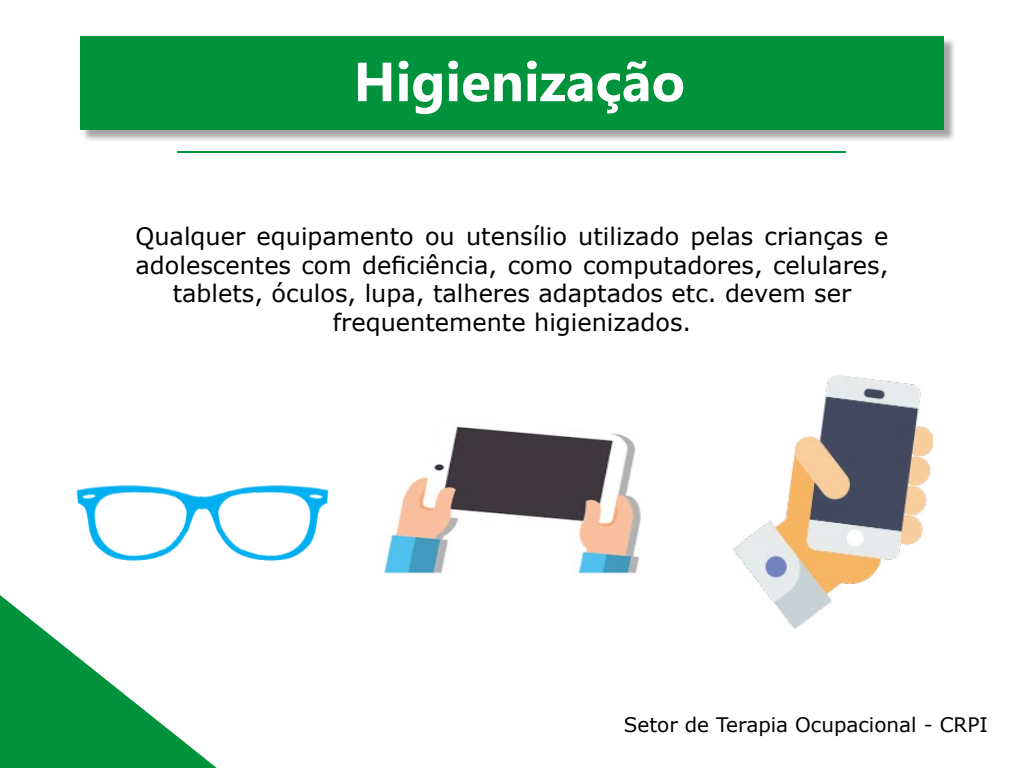
<style>
.page{position:relative;width:1024px;height:768px;background:#fff}
.page>*{position:absolute;margin:0;border:0;box-sizing:border-box;transform-origin:0 0}
.t1{font:700 55px "Segoe UI";color:#fff}
.t2{font:24px/28.8px "Verdana";color:#000;text-align:center}
.t3{font:20px "Verdana";color:#000}
</style>
<div class="page">
<div style="left:81px;top:37px;width:876px;height:106px;background:#000;opacity:.36"></div>
<div style="left:80px;top:36px;width:864px;height:94px;background:#00933b"></div>
<hr style="left:178px;top:151px;width:668px;height:2px;background:#00933b">
<svg style="left:0;top:595px;width:217px;height:173px"></svg>
<img style="left:76px;top:485px;width:253px;height:76px">
<img style="left:383px;top:426px;width:258px;height:148px">
<img style="left:734px;top:376px;width:199px;height:253px">
<h1 class="t1" style="left:354px;top:30px;width:333px">Higienização</h1>
<p class="t2" style="left:136px;top:221px;width:754px">Qualquer equipamento ou utensílio utilizado pelas crianças e adolescentes com deficiência, como computadores, celulares, tablets, óculos, lupa, talheres adaptados etc. devem ser frequentemente higienizados.</p>
<p class="t3" style="left:624px;top:711px;width:366px">Setor de Terapia Ocupacional - CRPI</p>
</div>
